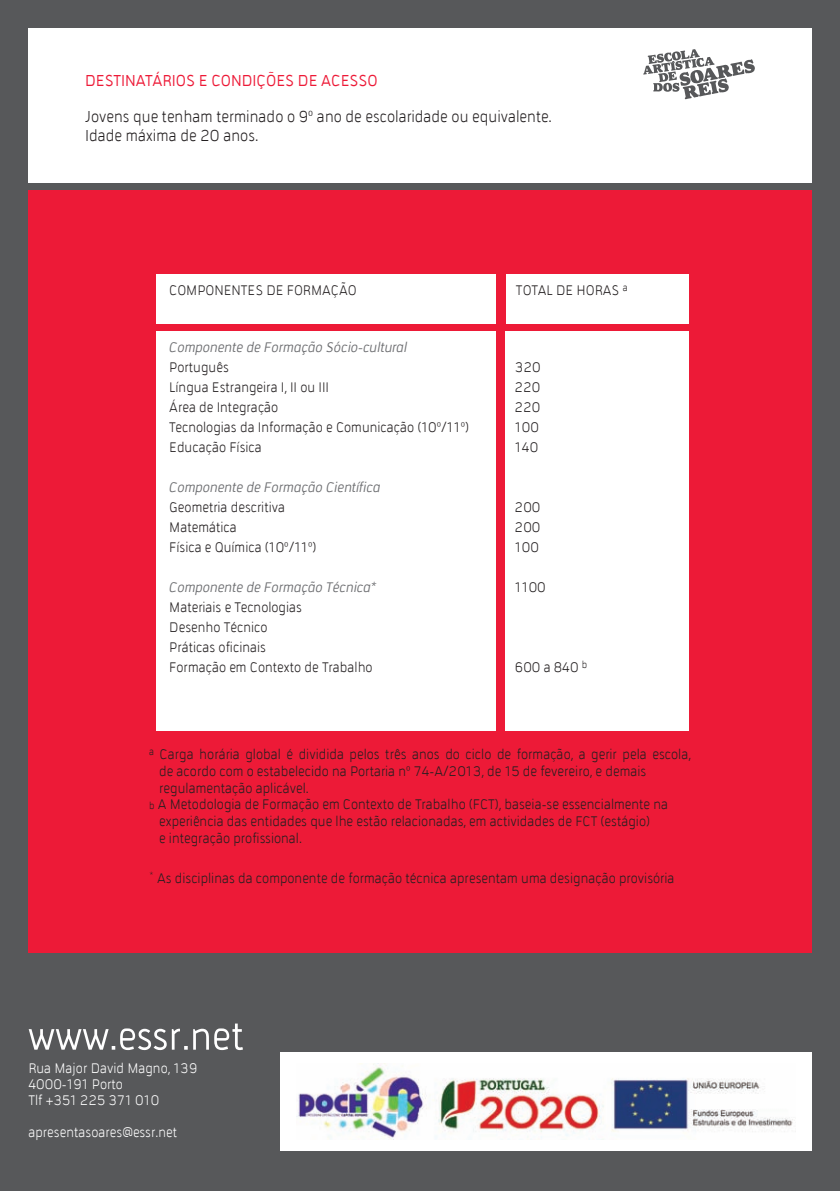
<style>
.page{position:relative;width:840px;height:1191px;background:#fff}
.page>*{position:absolute;margin:0;border:0;box-sizing:border-box;transform-origin:0 0}
.t1{font:300 16px/19.2px "Tirana";color:#231f20}
.t2{font:16px "Tirana";color:#ed1a37}
.t3{font:300 14px/20px "Tirana";color:#231f20}
.t4{font:italic 14px "Tirana";color:#6c6d70}
.t5{font:300 14px/16px "Tirana";color:#fff}
.s1{font-size:10px}
</style>
<div class="page">
<div style="left:0;top:0;width:839px;height:1191px;background:#57585a"></div>
<div style="left:28px;top:28px;width:783px;height:154px;background:#fff"></div>
<div style="left:28px;top:190px;width:783px;height:762px;background:#ed1a37"></div>
<svg style="left:643px;top:49px;width:111px;height:50px"></svg>
<svg style="left:29px;top:1023px;width:214px;height:27px"></svg>
<div style="left:280px;top:1052px;width:531px;height:98px;background:#fff"></div>
<img style="left:296px;top:1063px;width:497px;height:76px">
<div style="left:157px;top:331px;width:338px;height:399px;background:#fff"></div>
<div style="left:504px;top:331px;width:184px;height:399px;background:#fff"></div>
<div style="left:505px;top:274px;width:183px;height:49px;background:#fff"></div>
<div style="left:157px;top:274px;width:338px;height:49px;background:#fff"></div>
<p class="t2" style="left:85px;top:71px;width:294px">DESTINATÁRIOS E CONDIÇÕES DE ACESSO</p>
<p class="t1" style="left:85px;top:107px;width:468px">Jovens que tenham terminado o 9º ano de escolaridade ou equivalente.<br>Idade máxima de 20 anos.</p>
<p class="t3" style="left:169px;top:280px;width:189px">COMPONENTES DE FORMAÇÃO</p>
<p class="t3" style="left:515px;top:280px;width:113px">TOTAL DE HORAS <sup>a</sup></p>
<p class="t4" style="left:169px;top:339px;width:239px">Componente de Formação Sócio-cultural</p>
<p class="t3" style="left:169px;top:357px;width:301px">Português<br>Língua Estrangeira I, II ou III<br>Área de Integração<br>Tecnologias da Informação e Comunicação (10º/11º)<br>Educação Física</p>
<p class="t4" style="left:169px;top:479px;width:213px">Componente de Formação Científica</p>
<p class="t3" style="left:169px;top:497px;width:148px">Geometria descritiva<br>Matemática<br>Física e Química (10º/11º)</p>
<p class="t4" style="left:169px;top:579px;width:210px">Componente de Formação Técnica*</p>
<p class="t3" style="left:169px;top:597px;width:205px">Materiais e Tecnologias<br>Desenho Técnico<br>Práticas oficinais<br>Formação em Contexto de Trabalho</p>
<p class="t3" style="left:514px;top:357px;width:27px">320<br>220<br>220<br>100<br>140</p>
<p class="t3" style="left:514px;top:497px;width:27px;text-align:justify">200<br>200<br>100</p>
<p class="t3" style="left:514px;top:577px;width:32px">1100</p>
<p class="t3" style="left:514px;top:657px;width:74px">600 a 840 <sup>b</sup></p>
<p class="t3" style="left:149px;top:744px;width:543px"><sup>a</sup> Carga horária global é dividida pelos três anos do ciclo de formação, a gerir pela escola,</p>
<p class="t3" style="left:159px;top:761px;width:488px">de acordo com o estabelecido na Portaria nº 74-A/2013, de 15 de fevereiro, e demais</p>
<p class="t3" style="left:159px;top:778px;width:151px">regulamentação aplicável.</p>
<p class="t3" style="left:149px;top:794px;width:520px"><span class="s1">b</span> A Metodologia de Formação em Contexto de Trabalho (FCT), baseia-se essencialmente na</p>
<p class="t3" style="left:159px;top:811px;width:492px">experiência das entidades que lhe estão relacionadas, em actividades de FCT (estágio)</p>
<p class="t3" style="left:159px;top:828px;width:144px">e integração profissional.</p>
<p class="t3" style="left:149px;top:868px;width:526px"><sup>*</sup> As disciplinas da componente de formação técnica apresentam uma designação provisória</p>
<p class="t5" style="left:28px;top:1060px;width:170px">Rua Major David Magno, 139<br>4000-191 Porto<br>Tlf +351 225 371 010</p>
<p class="t5" style="left:28px;top:1124px;width:150px">apresentasoares@essr.net</p>
</div>
